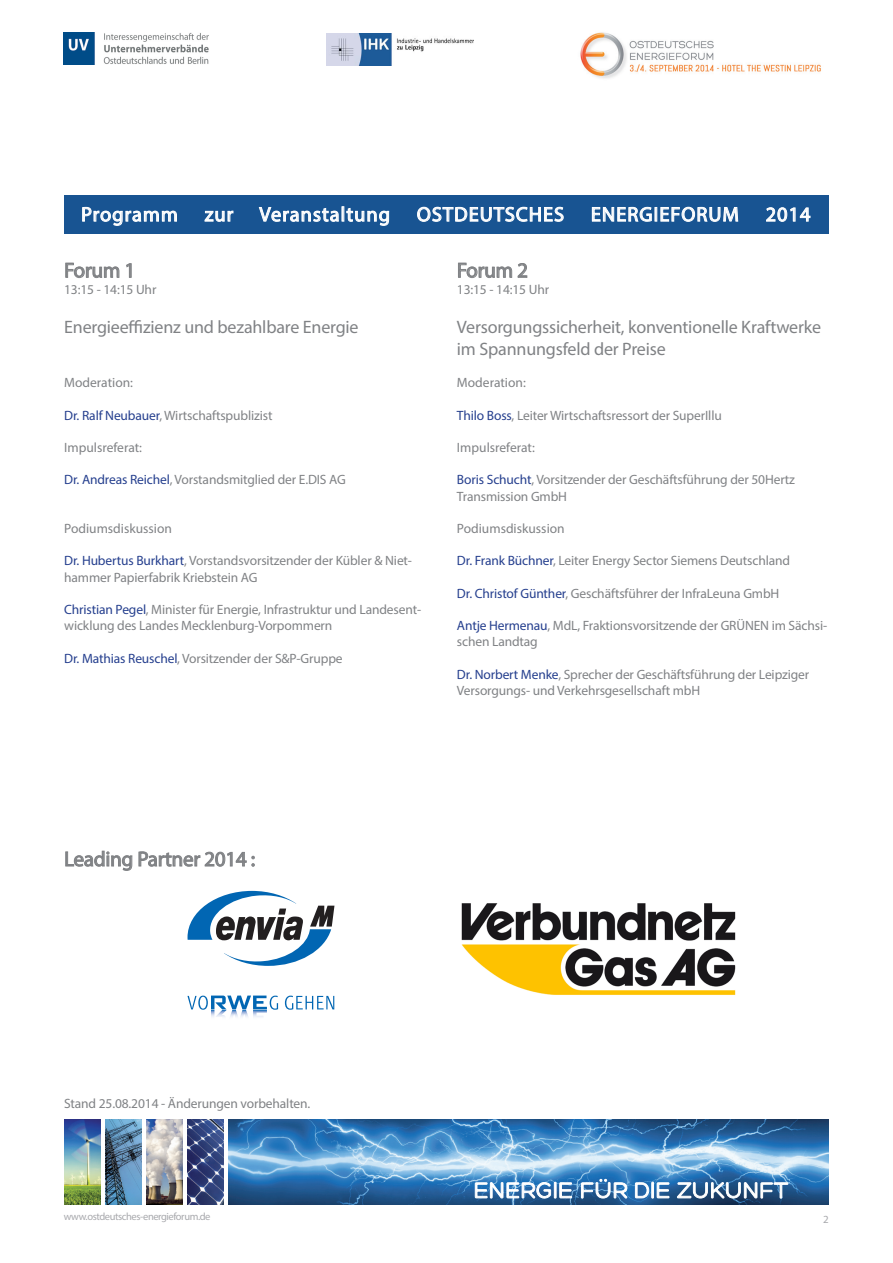
<style>
.page{position:relative;width:893px;height:1263px;background:#fff}
.page>*{position:absolute;margin:0;border:0;box-sizing:border-box;transform-origin:0 0}
.t1{font:21px "Myriad Pro";letter-spacing:-.01em;color:#808285}
.t2{font:20.4px "Myriad Pro";letter-spacing:.05em;color:#fff}
.t3{font:18px/21.6px "Myriad Pro";letter-spacing:-.01em;color:#808285}
.t4{font:13.5px/16.2px "Myriad Pro";letter-spacing:-.01em;color:#808285}
.t5{font:10.95px "Myriad Pro";color:#a8a9ad}
.t6{font:10.5px "Myriad Pro";letter-spacing:-.04em;color:#a8a9ad}
.s1{color:#253f8e}
</style>
<div class="page">
<div style="left:64px;top:195px;width:764px;height:39px;background:#185492"></div>
<svg style="left:82px;top:207px;width:95px;height:19px"></svg>
<svg style="left:204px;top:210px;width:30px;height:12px"></svg>
<svg style="left:258px;top:206px;width:131px;height:20px"></svg>
<svg style="left:417px;top:207px;width:147px;height:15px"></svg>
<svg style="left:592px;top:206px;width:146px;height:16px"></svg>
<svg style="left:766px;top:207px;width:45px;height:15px"></svg>
<img style="left:64px;top:1119px;width:36px;height:85px">
<img style="left:105px;top:1119px;width:36px;height:85px">
<img style="left:187px;top:1119px;width:37px;height:85px">
<img style="left:146px;top:1119px;width:36px;height:85px">
<img style="left:229px;top:1119px;width:600px;height:85px">
<svg style="left:475px;top:1179px;width:314px;height:19px"></svg>
<img style="left:63px;top:33px;width:146px;height:31px">
<img style="left:326px;top:33px;width:147px;height:32px">
<img style="left:580px;top:32px;width:241px;height:47px">
<svg style="left:65px;top:262px;width:55px;height:17px"></svg>
<svg style="left:126px;top:263px;width:6px;height:15px"></svg>
<svg style="left:65px;top:850px;width:190px;height:21px"></svg>
<svg style="left:458px;top:262px;width:70px;height:16px"></svg>
<img style="left:461px;top:903px;width:275px;height:92px">
<svg style="left:188px;top:891px;width:146px;height:75px"></svg>
<svg style="left:285px;top:996px;width:49px;height:14px"></svg>
<svg style="left:187px;top:995px;width:91px;height:22px"></svg>
<h2 class="t2" style="left:81px;top:202px;width:98px">Programm</h2>
<h2 class="t2" style="left:205px;top:202px;width:30px">zur</h2>
<h2 class="t2" style="left:259px;top:202px;width:132px">Veranstaltung</h2>
<h2 class="t2" style="left:417px;top:202px;width:149px">OSTDEUTSCHES</h2>
<h2 class="t2" style="left:591px;top:202px;width:150px">ENERGIEFORUM</h2>
<h2 class="t2" style="left:766px;top:202px;width:46px">2014</h2>
<p class="t1" style="left:64px;top:257px;width:73px">Forum 1</p>
<p class="t4" style="left:64px;top:281px;width:94px">13:15 - 14:15 Uhr</p>
<p class="t3" style="left:64px;top:316px;width:296px">Energieeffizienz und bezahlbare Energie</p>
<p class="t4" style="left:64px;top:374px;width:70px">Moderation:</p>
<p class="t4" style="left:64px;top:407px;width:210px"><span class="s1">Dr. Ralf Neubauer</span>, Wirtschaftspublizist</p>
<p class="t4" style="left:64px;top:439px;width:79px">Impulsreferat:</p>
<p class="t4" style="left:64px;top:472px;width:283px"><span class="s1">Dr. Andreas Reichel</span>, Vorstandsmitglied der E.DIS AG</p>
<p class="t4" style="left:64px;top:520px;width:109px">Podiumsdiskussion</p>
<p class="t4" style="left:64px;top:553px;width:349px"><span class="s1">Dr. Hubertus Burkhart</span>, Vorstandsvorsitzender der Kübler &amp; Niet&shy;hammer Papierfabrik Kriebstein AG</p>
<p class="t4" style="left:64px;top:601px;width:358px"><span class="s1">Christian Pegel</span>, Minister für Energie, Infrastruktur und Landesent&shy;wicklung des Landes Mecklenburg-Vorpommern</p>
<p class="t4" style="left:64px;top:650px;width:280px"><span class="s1">Dr. Mathias Reuschel</span>, Vorsitzender der S&amp;P-Gruppe</p>
<p class="t1" style="left:457px;top:257px;width:73px">Forum 2</p>
<p class="t4" style="left:457px;top:281px;width:94px">13:15 - 14:15 Uhr</p>
<p class="t3" style="left:457px;top:316px;width:366px">Versorgungssicherheit, konventionelle Kraftwerke im Spannungsfeld der Preise</p>
<p class="t4" style="left:457px;top:374px;width:70px">Moderation:</p>
<p class="t4" style="left:457px;top:407px;width:266px"><span class="s1">Thilo Boss</span>, Leiter Wirtschaftsressort der SuperIllu</p>
<p class="t4" style="left:457px;top:439px;width:79px">Impulsreferat:</p>
<p class="t4" style="left:457px;top:472px;width:340px"><span class="s1">Boris Schucht</span>, Vorsitzender der Geschäftsführung der 50Hertz<br>Transmission GmbH</p>
<p class="t4" style="left:457px;top:520px;width:109px">Podiumsdiskussion</p>
<p class="t4" style="left:457px;top:553px;width:335px"><span class="s1">Dr. Frank Büchner</span>, Leiter Energy Sector Siemens Deutschland</p>
<p class="t4" style="left:457px;top:585px;width:324px"><span class="s1">Dr. Christof Günther</span>, Geschäftsführer der InfraLeuna GmbH</p>
<p class="t4" style="left:457px;top:617px;width:372px"><span class="s1">Antje Hermenau</span>, MdL, Fraktionsvorsitzende der GRÜNEN im Sächsi&shy;schen Landtag</p>
<p class="t4" style="left:457px;top:666px;width:354px"><span class="s1">Dr. Norbert Menke</span>, Sprecher der Geschäftsführung der Leipziger<br>Versorgungs- und Verkehrsgesellschaft mbH</p>
<p class="t1" style="left:64px;top:846px;width:192px">Leading Partner 2014 :</p>
<p class="t4" style="left:64px;top:1095px;width:248px">Stand 25.08.2014 - Änderungen vorbehalten.</p>
<p class="t6" style="left:64px;top:1209px;width:148px">www.ostdeutsches-energieforum.de</p>
<p class="t5" style="left:823px;top:1213px;width:7px">2</p>
</div>
